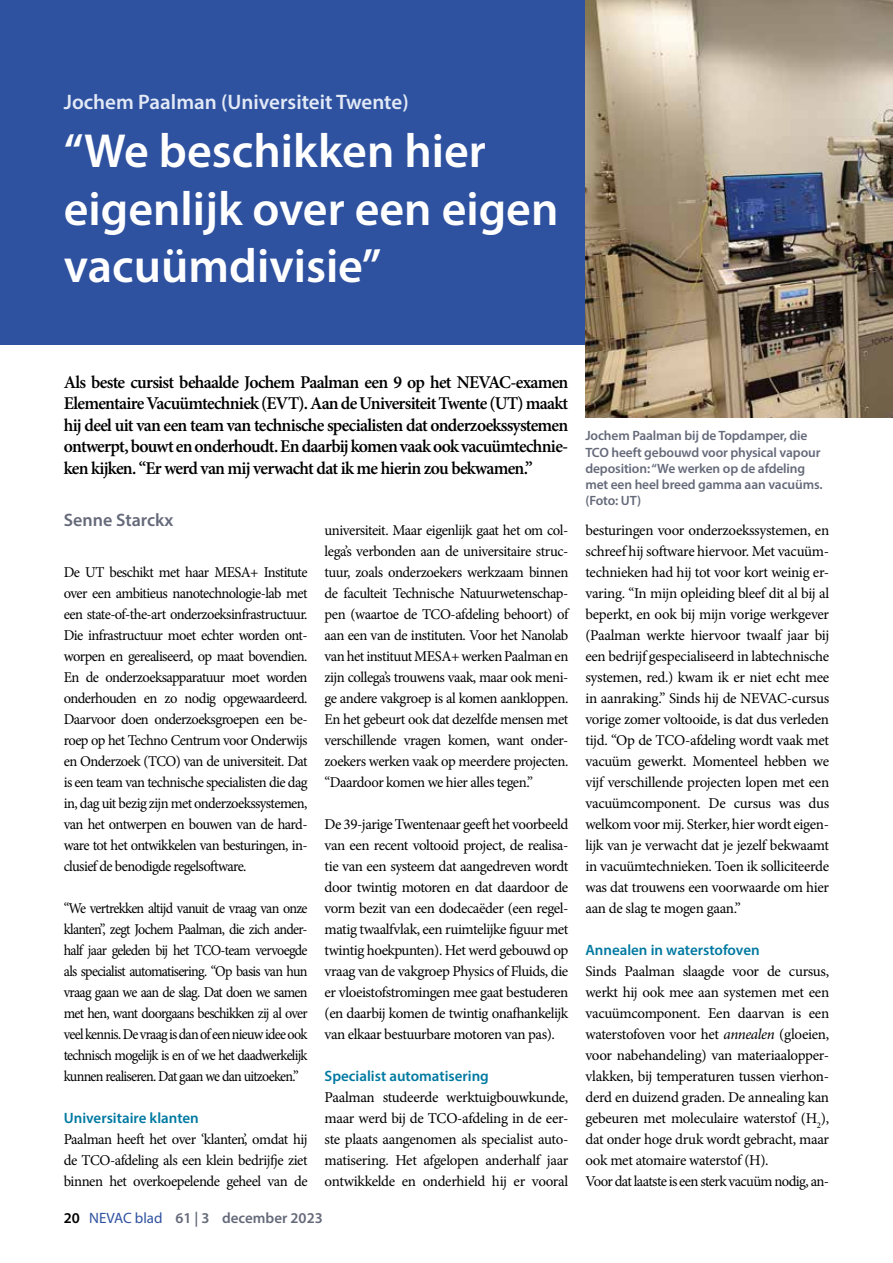
<style>
.page{position:relative;width:893px;height:1263px;background:#fff}
.page>*{position:absolute;margin:0;border:0;box-sizing:border-box;transform-origin:0 0}
.t1{font:600 48px/57.6px "Myriad Pro";color:#fff}
.t2{font:600 21px "Myriad Pro";color:#e3eaf6}
.t3{font:600 18px/21.6px "Minion Pro";letter-spacing:-.04em;color:#000;text-align:justify}
.t4{font:600 18px "Myriad Pro";color:#656a7a}
.t5{font:15px/21px "Minion Pro";letter-spacing:-.03em;color:#000;text-align:justify}
.t6{font:15px/21px "Minion Pro";letter-spacing:-.03em;color:#000;text-align:justify;scale:.94 1}
.t7{font:600 15px "Myriad Pro";color:#0079a1}
.t8{font:600 15px "Myriad Pro";color:#656a7a}
.t9{font:600 13.5px/16.2px "Myriad Pro";letter-spacing:-.01em;color:#656a7a}
.s1{color:#000}
.s2{font-weight:400;color:#2f52a0}
.s3{font-style:italic}
</style>
<div class="page">
<div style="left:0;top:0;width:893px;height:344px;background:#2f52a0"></div>
<img style="left:585px;top:0;width:308px;height:417px">
<h2 class="t2" style="left:64px;top:89px;width:346px">Jochem Paalman (Universiteit Twente)</h2>
<h1 class="t1" style="left:64px;top:121px;width:496px">“We beschikken hier eigenlijk over een eigen vacuümdivisie”</h1>
<p class="t3" style="left:64px;top:371px;width:506px">Als beste cursist behaalde Jochem Paalman een 9 op het NEVAC-examen Elementaire Vacuümtechniek (EVT). Aan de Universiteit Twente (UT) maakt hij deel uit van een team van technische specialisten dat onderzoekssystemen ontwerpt, bouwt en onderhoudt. En daarbij komen vaak ook vacuümtechnie&shy;ken kijken. “Er werd van mij verwacht dat ik me hierin zou bekwamen.”</p>
<p class="t4" style="left:64px;top:508px;width:111px">Senne Starckx</p>
<p class="t5" style="left:325px;top:519px;width:245px">universiteit. Maar eigenlijk gaat het om col&shy;lega’s verbonden aan de universitaire struc&shy;tuur, zoals onderzoekers werkzaam binnen de faculteit Technische Natuurwetenschap&shy;pen (waartoe de TCO-afdeling behoort) of aan een van de instituten. Voor het Nanolab van het instituut MESA+ werken Paalman en zijn collega’s trouwens vaak, maar ook meni&shy;ge andere vakgroep is al komen aankloppen.<br>En het gebeurt ook dat dezelfde mensen met verschillende vragen komen, want onder&shy;zoekers werken vaak op meerdere projecten. “Daardoor komen we hier alles tegen.”</p>
<p class="t5" style="left:325px;top:813px;width:245px">De 39-jarige Twentenaar geeft het voorbeeld van een recent voltooid project, de realisa&shy;tie van een systeem dat aangedreven wordt door twintig motoren en dat daardoor de vorm bezit van een dodecaëder (een regel&shy;matig twaalfvlak, een ruimtelijke figuur met twintig hoekpunten). Het werd gebouwd op vraag van de vakgroep Physics of Fluids, die er vloeistofstromingen mee gaat bestuderen (en daarbij komen de twintig onafhankelijk van elkaar bestuurbare motoren van pas).</p>
<p class="t7" style="left:325px;top:1066px;width:166px">Specialist automatisering</p>
<p class="t5" style="left:325px;top:1086px;width:245px">Paalman studeerde werktuigbouwkunde, maar werd bij de TCO-afdeling in de eer&shy;ste plaats aangenomen als specialist auto&shy;matisering. Het afgelopen anderhalf jaar ontwikkelde en onderhield hij er vooral</p>
<p class="t5" style="left:64px;top:561px;width:245px">De UT beschikt met haar MESA+ Institute over een ambitieus nanotechnologie-lab met een state-of-the-art onderzoeksinfrastructuur.<br>Die infrastructuur moet echter worden ont&shy;worpen en gerealiseerd, op maat bovendien.<br>En de onderzoeksapparatuur moet worden onderhouden en zo nodig opgewaardeerd.<br>Daarvoor doen onderzoeksgroepen een be&shy;roep op het Techno Centrum voor Onderwijs en Onderzoek (TCO) van de universiteit. Dat is een team van technische specialisten die dag in, dag uit bezig zijn met onderzoekssystemen, van het ontwerpen en bouwen van de hard&shy;ware tot het ontwikkelen van besturingen, in&shy;clusief de benodigde regelsoftware.</p>
<p class="t6" style="left:64px;top:897px;width:261px">“We vertrekken altijd vanuit de vraag van onze klanten”, zegt Jochem Paalman, die zich ander&shy;half jaar geleden bij het TCO-team vervoegde als specialist automatisering. “Op basis van hun vraag gaan we aan de slag. Dat doen we samen met hen, want doorgaans beschikken zij al over veel kennis. De vraag is dan of een nieuw idee ook technisch mogelijk is en of we het daadwerkelijk kunnen realiseren. Dat gaan we dan uitzoeken.”</p>
<p class="t7" style="left:64px;top:1108px;width:137px">Universitaire klanten</p>
<p class="t5" style="left:64px;top:1128px;width:245px">Paalman heeft het over ‘klanten’, omdat hij de TCO-afdeling als een klein bedrijfje ziet binnen het overkoepelende geheel van de</p>
<p class="t8" style="left:64px;top:1208px;width:260px"><span class="s1">20</span> <span class="s2">NEVAC blad</span> 61 | 3 december 2023</p>
<p class="t9" style="left:585px;top:427px;width:239px">Jochem Paalman bij de Topdamper, die<br>TCO heeft gebouwd voor physical vapour deposition: “We werken op de afdeling met een heel breed gamma aan vacuüms. (Foto: UT)</p>
<p class="t5" style="left:585px;top:519px;width:245px">besturingen voor onderzoekssystemen, en schreef hij software hiervoor. Met vacuüm&shy;technieken had hij tot voor kort weinig er&shy;varing. “In mijn opleiding bleef dit al bij al beperkt, en ook bij mijn vorige werkgever (Paalman werkte hiervoor twaalf jaar bij een bedrijf gespecialiseerd in labtechnische systemen, red.) kwam ik er niet echt mee in aanraking.” Sinds hij de NEVAC-cursus vorige zomer voltooide, is dat dus verleden tijd. “Op de TCO-afdeling wordt vaak met vacuüm gewerkt. Momenteel hebben we vijf verschillende projecten lopen met een vacuümcomponent. De cursus was dus welkom voor mij. Sterker, hier wordt eigen&shy;lijk van je verwacht dat je jezelf bekwaamt in vacuümtechnieken. Toen ik solliciteerde was dat trouwens een voorwaarde om hier aan de slag te mogen gaan.”</p>
<p class="t7" style="left:585px;top:940px;width:176px">Annealen in waterstofoven</p>
<p class="t5" style="left:585px;top:960px;width:245px;text-align:left">Sinds Paalman slaagde voor de cursus, werkt hij ook mee aan systemen met een vacuümcomponent. Een daarvan is een waterstofoven voor het <span class="s3">annealen</span> (gloeien, voor nabehandeling) van materiaalopper&shy;vlakken, bij temperaturen tussen vierhon&shy;derd en duizend graden. De annealing kan gebeuren met moleculaire waterstof (H<sub>2</sub>), dat onder hoge druk wordt gebracht, maar ook met atomaire waterstof (H).<br>Voor dat laatste is een sterk vacuüm nodig, an-</p>
</div>
